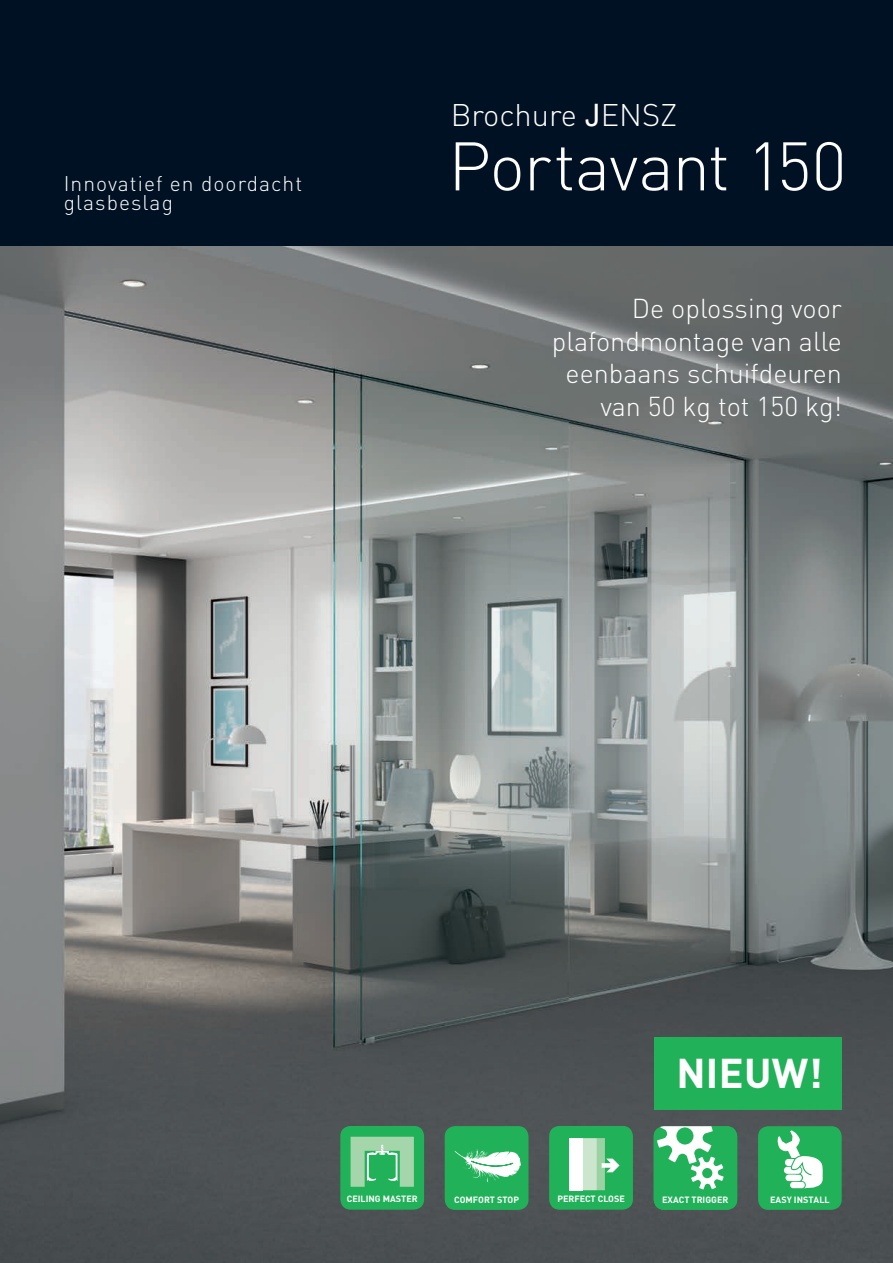
<style>
.page{position:relative;width:893px;height:1263px;background:#fff}
.page>*{position:absolute;margin:0;border:0;box-sizing:border-box;transform-origin:0 0}
.t1{font:300 67.5px "DIN Pro";letter-spacing:-.015em;color:#fff}
.t2{font:700 41.1px "DIN Pro";letter-spacing:.01em;color:#fff}
.t3{font:300 30.9px "DIN Pro";color:#fff}
.t4{font:300 27px/32.4px "DIN Pro";color:#fff;text-align:right}
.t5{font:300 21px "DIN Pro";letter-spacing:.05em;color:#fff}
.t6{font:700 9px "DIN";color:#fff}
.s1{font-family:"Arial";font-weight:400}
</style>
<div class="page">
<div style="left:0;top:0;width:893px;height:247px;background:#001123"></div>
<img style="left:0;top:247px;width:893px;height:1016px">
<div style="left:445px;top:1126px;width:83px;height:84px;background:#21b259;border-radius:10px"></div>
<svg style="left:455px;top:1149px;width:66px;height:33px"></svg>
<div style="left:654px;top:1126px;width:83px;height:84px;background:#21b259;border-radius:10px"></div>
<svg style="left:657px;top:1126px;width:67px;height:63px"></svg>
<div style="left:340px;top:1126px;width:84px;height:84px;background:#21b259;border-radius:10px"></div>
<svg style="left:351px;top:1137px;width:63px;height:50px"></svg>
<div style="left:549px;top:1126px;width:84px;height:84px;background:#21b259;border-radius:10px"></div>
<svg style="left:569px;top:1138px;width:50px;height:52px"></svg>
<div style="left:758px;top:1126px;width:84px;height:84px;background:#21b259;border-radius:10px"></div>
<svg style="left:777px;top:1130px;width:46px;height:58px"></svg>
<hr style="left:0;top:0;width:1px;height:522px;background:#e6e7e9">
<div style="left:655px;top:1037px;width:187px;height:72px;background:#21b259"></div>
<p class="t5" style="left:64px;top:169px;width:240px">Innovatief en doordacht</p>
<p class="t5" style="left:64px;top:189px;width:111px">glasbeslag</p>
<p class="t3" style="left:451px;top:93px;width:228px">Brochure <span class="s1">J</span>ENSZ</p>
<h1 class="t1" style="left:448px;top:120px;width:400px">Portavant 150</h1>
<p class="t4" style="left:552px;top:291px;width:292px">De oplossing voor plafondmontage van alle eenbaans schuifdeuren van 50 kg tot 150 kg!</p>
<h2 class="t2" style="left:676px;top:1045px;width:148px">NIEUW!</h2>
<p class="t6" style="left:347px;top:1193px;width:72px">CEILING MASTER</p>
<p class="t6" style="left:454px;top:1193px;width:66px">COMFORT STOP</p>
<p class="t6" style="left:557px;top:1193px;width:69px">PERFECT CLOSE</p>
<p class="t6" style="left:662px;top:1193px;width:68px">EXACT TRIGGER</p>
<p class="t6" style="left:770px;top:1194px;width:61px">EASY INSTALL</p>
</div>
